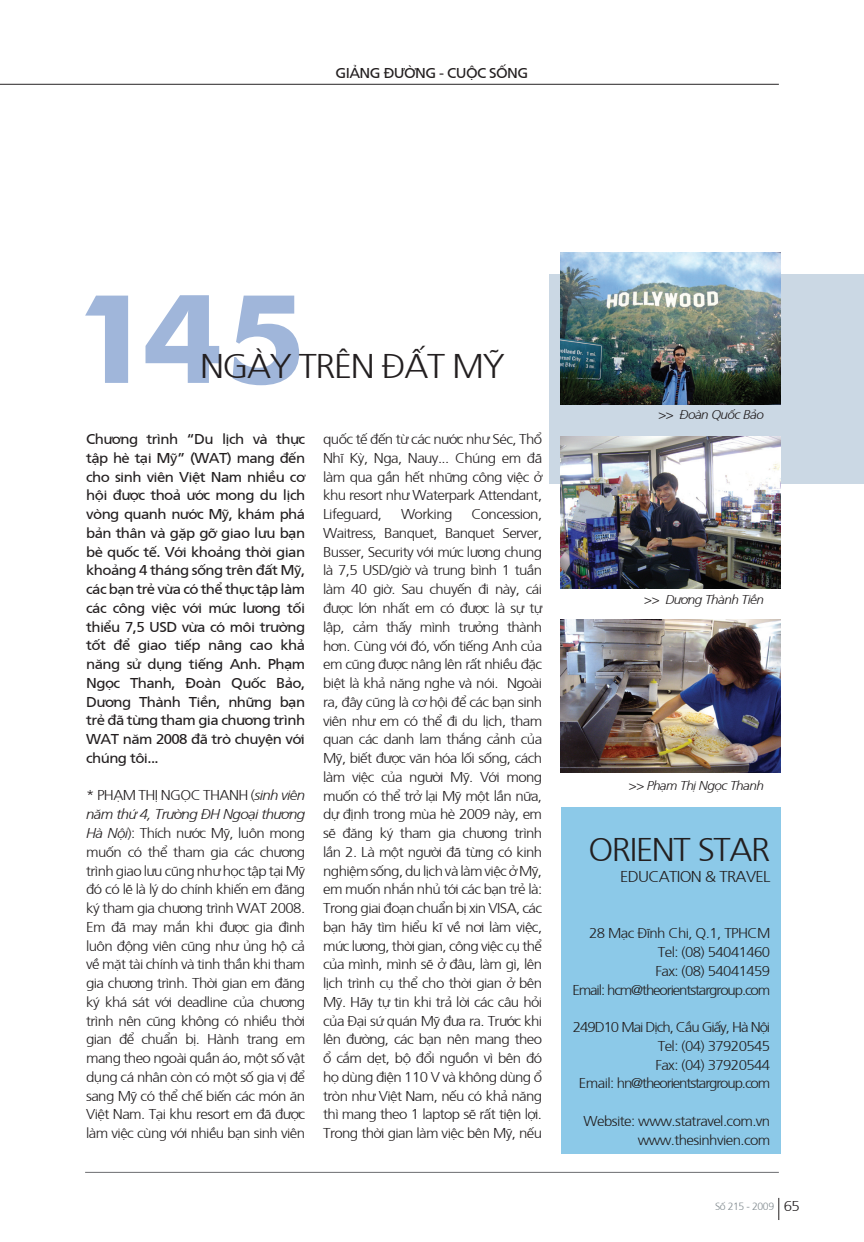
<style>
.page{position:relative;width:864px;height:1242px;background:#fff}
.page>*{position:absolute;margin:0;border:0;box-sizing:border-box;transform-origin:0 0}
.t1{font:300 34.2px "Frutiger";letter-spacing:-.04em;color:#231f20;scale:1.05 1}
.t2{font:300 32.85px "Frutiger";letter-spacing:-.04em;color:#231f20;scale:1.05 1}
.t3{font:300 15.6px "Frutiger";letter-spacing:-.04em;color:#231f20;scale:1.05 1}
.t4{font:300 14.25px/18.8px "Frutiger";letter-spacing:-.04em;color:#231f20;text-align:justify;scale:1.05 1}
.t5{font:14.25px/18.8px "Frutiger";letter-spacing:-.04em;color:#231f20;text-align:justify;scale:1.05 1}
.t6{font:italic 300 12.9px "Frutiger";letter-spacing:-.04em;color:#231f20;scale:1.05 1}
.t7{font:300 10.5px "Frutiger";letter-spacing:-.04em;color:#838c91}
.s1{font-style:italic}
.s2{font-size:14.25px;color:#231f20}
</style>
<div class="page">
<div style="left:549px;top:274px;width:314px;height:209px;background:#cbd8e4"></div>
<img style="left:560px;top:252px;width:220px;height:153px">
<img style="left:560px;top:436px;width:220px;height:153px">
<img style="left:560px;top:620px;width:220px;height:152px">
<div style="left:560px;top:807px;width:220px;height:346px;background:#8cc9e8"></div>
<svg style="left:85px;top:295px;width:214px;height:90px"></svg>
<hr style="left:0;top:84px;width:778px;height:1px;background:#262324">
<hr style="left:85px;top:1172px;width:693px;height:1px;background:#6c6d70">
<svg style="left:778px;top:1198px;width:1px;height:22px"></svg>
<p class="t5" style="left:335px;top:63px;width:185px">GIẢNG ĐƯỜNG - CUỘC SỐNG</p>
<h1 class="t1" style="left:200px;top:342px;width:291px">ngày trên đất Mỹ</h1>
<p class="t5" style="left:86px;top:429px;width:210px">Chương trình “Du lịch và thực tập hè tại Mỹ” (WAT) mang đến cho sinh viên Việt Nam nhiều cơ hội được thoả ước mong du lịch vòng quanh nước Mỹ, khám phá bản thân và gặp gỡ giao lưu bạn bè quốc tế. Với khoảng thời gian khoảng 4 tháng sống trên đất Mỹ, các bạn trẻ vừa có thể thực tập làm các công việc với mức lương tối thiểu 7,5 USD vừa có môi trường tốt để giao tiếp nâng cao khả năng sử dụng tiếng Anh. Phạm Ngọc Thanh, Đoàn Quốc Bảo, Dương Thành Tiền, những bạn trẻ đã từng tham gia chương trình WAT năm 2008 đã trò chuyện với chúng tôi...</p>
<p class="t4" style="left:86px;top:785px;width:210px">* Phạm Thị Ngọc Thanh (<span class="s1">sinh viên năm thứ 4, Trường ĐH Ngoại thương Hà Nội</span>): Thích nước Mỹ, luôn mong muốn có thể tham gia các chương trình giao lưu cũng như học tập tại Mỹ đó có lẽ là lý do chính khiến em đăng ký tham gia chương trình WAT 2008.<br>Em đã may mắn khi được gia đình luôn động viên cũng như ủng hộ cả về mặt tài chính và tinh thần khi tham gia chương trình. Thời gian em đăng ký khá sát với deadline của chương trình nên cũng không có nhiều thời gian để chuẩn bị. Hành trang em mang theo ngoài quần áo, một số vật dụng cá nhân còn có một số gia vị để sang Mỹ có thể chế biến các món ăn Việt Nam. Tại khu resort em đã được làm việc cùng với nhiều bạn sinh viên</p>
<p class="t4" style="left:323px;top:429px;width:210px">quốc tế đến từ các nước như Séc, Thổ Nhĩ Kỳ, Nga, Nauy... C húng em đã làm qua gần hết những công việc ở khu resort như Waterpark Attendant, Lifeguard,</p>
<p class="t4" style="left:401px;top:504px;width:50px">Working</p>
<p class="t4" style="left:323px;top:504px;width:210px;text-indent:148px">Concession, Waitress, Banquet, Banquet Server, Busser, Security với mức lương chung là 7,5 USD/giờ và trung bình 1 tuần làm 40 giờ. Sau chuyến đi này, cái được lớn nhất em có được là sự tự lập, cảm thấy mình trưởng thành hơn. C ùng với đó, vốn tiếng Anh của em cũng được nâng lên rất nhiều đặc biệt là khả năng nghe và nói. Ngoài ra, đây cũng là cơ hội để các bạn sinh viên như em có thể đi du lịch, tham quan các danh lam thắng cảnh của Mỹ, biết được văn hóa lối sống, cách làm việc của người Mỹ. Với mong muốn có thể trở lại Mỹ một lần nữa, dự định trong mùa hè 2009 này, em sẽ đăng ký tham gia chương trình lần 2. Là một người đã từng có kinh nghiệm sống, du lịch và làm việc ở Mỹ, em muốn nhắn nhủ tới các bạn trẻ là:<br>Trong giai đoạn chuẩn bị xin VISA, các bạn hãy tìm hiểu kĩ về nơi làm việc, mức lương, thời gian, công việc cụ thể của mình, mình sẽ ở đâu, làm gì, lên lịch trình cụ thể cho thời gian ở bên Mỹ. Hãy tự tin khi trả lời các câu hỏi của Đại sứ quán Mỹ đưa ra. Trước khi lên đường, các bạn nên mang theo ổ cắm dẹt, bộ đổi nguồn vì bên đó họ dùng điện 110 V và không dùng ổ tròn như Việt Nam, nếu có khả năng thì mang theo 1 laptop sẽ rất tiện lợi.<br>Trong thời gian làm việc bên Mỹ, nếu</p>
<p class="t6" style="left:657px;top:406px;width:102px">&gt;&gt; Đoàn Quốc Bảo</p>
<p class="t6" style="left:643px;top:591px;width:116px">&gt;&gt; Dương Thành Tiền</p>
<p class="t6" style="left:628px;top:776px;width:130px">&gt;&gt; Phạm Thị Ngọc Thanh</p>
<h2 class="t2" style="left:588px;top:827px;width:138px">ORIENT STAR</h2>
<p class="t3" style="left:619px;top:866px;width:129px">Edu catio n &amp; Travel</p>
<p class="t4" style="left:572px;top:923px;width:190px;text-align:right">28 Mạc Đĩnh Chi, Q.1, TPHC M<br>Tel: (08) 54041460<br>Fax: (08) 54041459<br>Email: hcm@theorientstargroup.com</p>
<p class="t4" style="left:572px;top:1017px;width:189px;text-align:right">249D10 Mai Dịch, Cầu Giấy, Hà Nội<br>Tel: (04) 37920545<br>Fax: (04) 37920544<br>Email: hn@theorientstargroup.com</p>
<p class="t4" style="left:583px;top:1110px;width:179px;text-align:right">Website: www.statravel.com.vn www.thesinhvien.com</p>
<p class="t7" style="left:714px;top:1198px;width:86px">Số 215 - 2009 <span class="s2">65</span></p>
</div>
